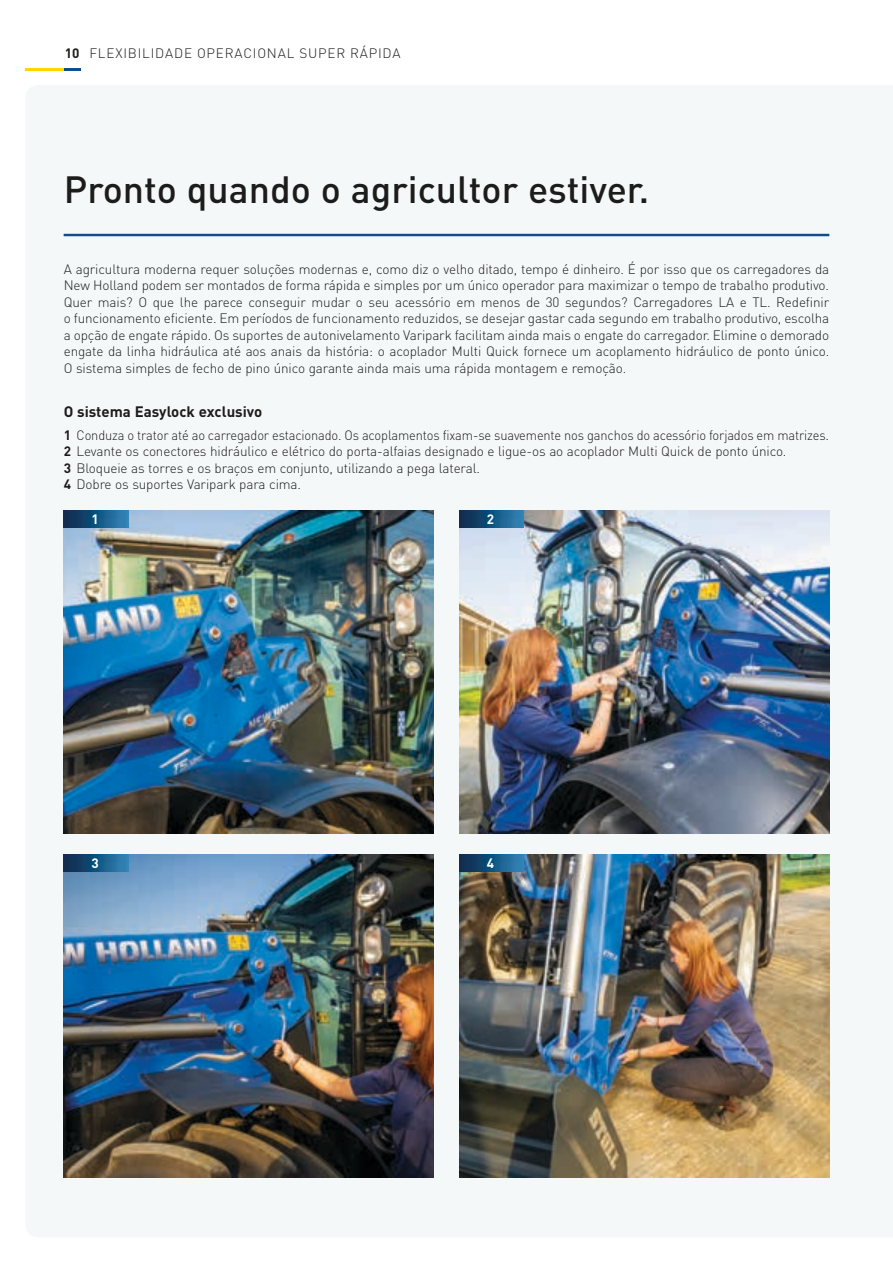
<style>
.page{position:relative;width:893px;height:1263px;background:#fff}
.page>*{position:absolute;margin:0;border:0;box-sizing:border-box;transform-origin:0 0}
.t1{font:500 37.5px "DIN Pro";color:#1c1c1b}
.t2{font:700 15px "DIN Pro";color:#1c1c1b}
.t3{font:300 13.5px/16.5px "DIN Pro";letter-spacing:-.01em;color:#1c1c1b;text-align:justify}
.t4{font:300 13.5px/16.5px "DIN Pro";letter-spacing:-.01em;color:#1c1c1b;scale:.95 1}
.t5{font:300 13.5px "DIN Pro";letter-spacing:.06em;color:#1c1c1b}
.t6{font:700 13.5px "DIN Pro";color:#fff}
.t7{font:700 13.5px "DIN Pro";color:#1c1c1b}
.s1{font-weight:700}
</style>
<div class="page">
<svg style="left:26px;top:68px;width:55px;height:2px"></svg>
<div style="left:63px;top:233px;width:767px;height:945px;background:#f5f8f9"></div>
<img style="left:64px;top:510px;width:370px;height:323px">
<img style="left:459px;top:510px;width:370px;height:323px">
<img style="left:64px;top:855px;width:370px;height:323px">
<img style="left:459px;top:855px;width:370px;height:323px">
<img style="left:64px;top:510px;width:64px;height:17px">
<img style="left:459px;top:510px;width:65px;height:17px">
<img style="left:64px;top:855px;width:64px;height:17px">
<img style="left:459px;top:855px;width:65px;height:17px">
<hr style="left:64px;top:234px;width:765px;height:2px;background:#0d4d91">
<p class="t7" style="left:65px;top:44px;width:16px">10</p>
<p class="t5" style="left:89px;top:44px;width:313px">FLEXIBILIDADE OPERACIONAL SUPER RÁPIDA</p>
<h1 class="t1" style="left:64px;top:164px;width:587px">Pronto quando o agricultor estiver.</h1>
<p class="t3" style="left:64px;top:260px;width:767px">A agricultura moderna requer soluções modernas e, como diz o velho ditado, tempo é dinheiro. É por isso que os carregadores da New Holland podem ser montados de forma rápida e simples por um único operador para maximizar o tempo de trabalho produtivo.<br>Quer mais? O que lhe parece conseguir mudar o seu acessório em menos de 30 segundos? Carregadores LA e TL. Redefinir o funcionamento eficiente. Em períodos de funcionamento reduzidos, se desejar gastar cada segundo em trabalho produtivo, escolha a opção de engate rápido. Os suportes de autonivelamento Varipark facilitam ainda mais o engate do carregador. Elimine o demorado engate da linha hidráulica até aos anais da história: o acoplador Multi Quick fornece um acoplamento hidráulico de ponto único.<br>O sistema simples de fecho de pino único garante ainda mais uma rápida montagem e remoção.</p>
<p class="t2" style="left:64px;top:401px;width:200px">O sistema Easylock exclusivo</p>
<p class="t4" style="left:64px;top:426px;width:807px"><span class="s1">1</span> Conduza o trator até ao carregador estacionado. Os acoplamentos fixam-se suavemente nos ganchos do acessório forjados em matrizes.<br><span class="s1">2</span> Levante os conectores hidráulico e elétrico do porta-alfaias designado e ligue-os ao acoplador Multi Quick de ponto único.<br><span class="s1">3</span> Bloqueie as torres e os braços em conjunto, utilizando a pega lateral.<br><span class="s1">4</span> Dobre os suportes Varipark para cima.</p>
<p class="t6" style="left:91px;top:510px;width:9px">1</p>
<p class="t6" style="left:487px;top:510px;width:9px">2</p>
<p class="t6" style="left:91px;top:854px;width:9px">3</p>
<p class="t6" style="left:487px;top:854px;width:9px">4</p>
</div>
